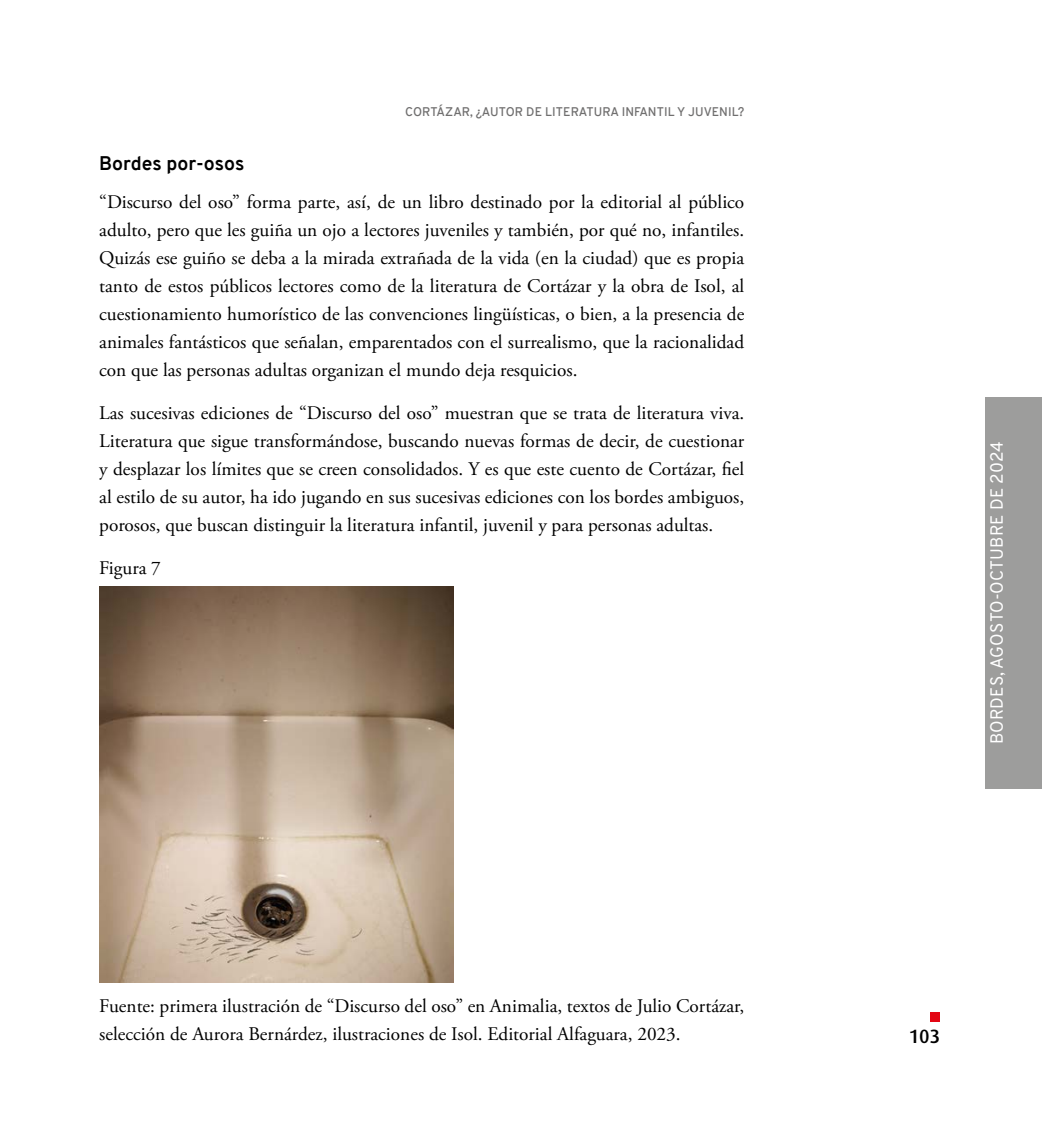
<style>
.page{position:relative;width:1042px;height:1141px;background:#fff}
.page>*{position:absolute;margin:0;border:0;box-sizing:border-box;transform-origin:0 0}
.t1{font:19.25px/28px "Adobe Garamond Pro";color:#000;text-align:justify}
.t2{font:700 19.25px "Overpass";color:#000}
.t3{font:500 19.25px "Dax";color:#000}
.t4{font:17.15px "Overpass";letter-spacing:.01em;color:#fff}
.t5{font:600 12.25px "Overpass";letter-spacing:.01em;color:#706f6f}
</style>
<div class="page">
<div style="left:930px;top:1012px;width:10px;height:10px;background:#e30613"></div>
<div style="left:985px;top:397px;width:57px;height:392px;background:#9d9d9c"></div>
<img style="left:99px;top:586px;width:354px;height:396px">
<p class="t5" style="left:405px;top:103px;width:341px">CORTÁZAR, ¿AUTOR DE LITERATURA INFANTIL Y JUVENIL?</p>
<p class="t2" style="left:99px;top:150px;width:147px">Bordes por-osos</p>
<p class="t1" style="left:99px;top:188px;width:646px">“Discurso del oso” forma parte, así, de un libro destinado por la editorial al público adulto, pero que les guiña un ojo a lectores juveniles y también, por qué no, infantiles.<br>Quizás ese guiño se deba a la mirada extrañada de la vida (en la ciudad) que es propia tanto de estos públicos lectores como de la literatura de Cortázar y la obra de Isol, al cuestionamiento humorístico de las convenciones lingüísticas, o bien, a la presencia de animales fantásticos que señalan, emparentados con el surrealismo, que la racionalidad con que las personas adultas organizan el mundo deja resquicios.</p>
<p class="t1" style="left:99px;top:399px;width:646px">Las sucesivas ediciones de “Discurso del oso” muestran que se trata de literatura viva.<br>Literatura que sigue transformándose, buscando nuevas formas de decir, de cuestionar y desplazar los límites que se creen consolidados. Y es que este cuento de Cortázar, fiel al estilo de su autor, ha ido jugando en sus sucesivas ediciones con los bordes ambiguos, porosos, que buscan distinguir la literatura infantil, juvenil y para personas adultas.</p>
<p class="t1" style="left:99px;top:554px;width:63px">Figura 7</p>
<p class="t1" style="left:99px;top:993px;width:646px">Fuente: primera ilustración de “Discurso del oso” en Animalia, textos de Julio Cortázar, selección de Aurora Bernárdez, ilustraciones de Isol. Editorial Alfaguara, 2023.</p>
<p class="t4" style="left:984px;top:744px;width:304px;rotate:-90deg">BORDES, AGOSTO-OCTUBRE DE 2024</p>
<p class="t3" style="left:909px;top:1025px;width:33px">103</p>
</div>
